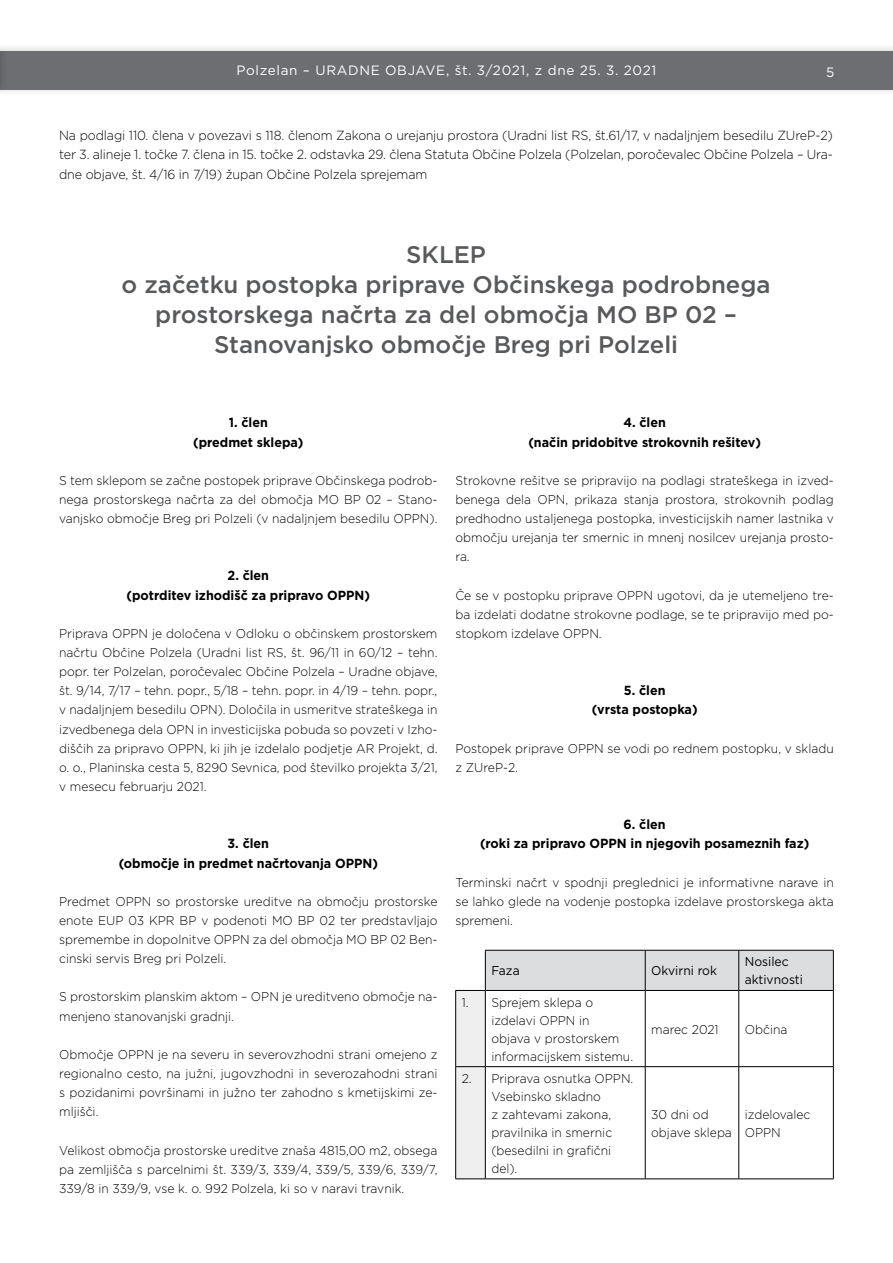
<style>
.page{position:relative;width:893px;height:1263px;background:#fff}
.page>*{position:absolute;margin:0;border:0;box-sizing:border-box;transform-origin:0 0}
.t1{font:500 24px/30px "Gotham";color:#58595b;text-align:center}
.t2{font:13.5px "Gotham";letter-spacing:.05em;color:#fff}
.t3{font:300 13.2px/19.2px "Gotham";letter-spacing:-.01em;color:#000;text-align:justify;scale:.95 1}
.t4{font:700 13.2px/19.2px "Gotham";color:#000;text-align:center;scale:.95 1}
.t5{font:300 12.75px/19.2px "Gotham";color:#000;text-align:justify;scale:.95 1}
.t6{font:12.75px/18px "Gotham";color:#000;scale:.95 1}
</style>
<div class="page">
<svg style="left:456px;top:950px;width:377px;height:228px"></svg>
<hr style="left:485px;top:950px;width:160px;height:1px;background:#000">
<hr style="left:485px;top:950px;width:1px;height:40px;background:#000">
<hr style="left:645px;top:950px;width:94px;height:1px;background:#000">
<hr style="left:645px;top:950px;width:1px;height:40px;background:#000">
<hr style="left:739px;top:950px;width:94px;height:1px;background:#000">
<hr style="left:738px;top:950px;width:1px;height:40px;background:#000">
<hr style="left:833px;top:950px;width:1px;height:40px;background:#000">
<hr style="left:455px;top:990px;width:30px;height:1px;background:#000">
<hr style="left:455px;top:991px;width:1px;height:75px;background:#000">
<hr style="left:485px;top:990px;width:160px;height:1px;background:#000">
<hr style="left:485px;top:991px;width:1px;height:75px;background:#000">
<hr style="left:645px;top:990px;width:94px;height:1px;background:#000">
<hr style="left:645px;top:991px;width:1px;height:75px;background:#000">
<hr style="left:739px;top:990px;width:94px;height:1px;background:#000">
<hr style="left:738px;top:991px;width:1px;height:75px;background:#000">
<hr style="left:833px;top:991px;width:1px;height:75px;background:#000">
<hr style="left:455px;top:1066px;width:30px;height:1px;background:#000">
<hr style="left:455px;top:1067px;width:1px;height:112px;background:#000">
<hr style="left:485px;top:1066px;width:160px;height:1px;background:#000">
<hr style="left:485px;top:1067px;width:1px;height:112px;background:#000">
<hr style="left:645px;top:1066px;width:94px;height:1px;background:#000">
<hr style="left:645px;top:1067px;width:1px;height:112px;background:#000">
<hr style="left:739px;top:1066px;width:94px;height:1px;background:#000">
<hr style="left:738px;top:1067px;width:1px;height:112px;background:#000">
<hr style="left:833px;top:1067px;width:1px;height:112px;background:#000">
<hr style="left:455px;top:1178px;width:30px;height:1px;background:#000">
<hr style="left:485px;top:1178px;width:160px;height:1px;background:#000">
<hr style="left:645px;top:1178px;width:94px;height:1px;background:#000">
<hr style="left:739px;top:1178px;width:94px;height:1px;background:#000">
<div style="left:0;top:43px;width:893px;height:54px;background:#000;opacity:.2"></div>
<div style="left:0;top:51px;width:893px;height:38px;background:#6d6e71"></div>
<div style="left:0;top:43px;width:8px;height:54px;background:#000;opacity:.2"></div>
<hr style="left:0;top:51px;width:1px;height:38px;background:#6d6e71">
<p class="t2" style="left:237px;top:62px;width:421px">Polzelan – URADNE OBJAVE, št. 3/2021, z dne 25. 3. 2021</p>
<p class="t2" style="left:826px;top:64px;width:10px">5</p>
<p class="t3" style="left:59px;top:126px;width:816px">Na podlagi 110. člena v povezavi s 118. členom Zakona o urejanju prostora (Uradni list RS, št.61/17, v nadaljnjem besedilu ZUreP-2) ter 3. alineje 1. točke 7. člena in 15. točke 2. odstavka 29. člena Statuta Občine Polzela (Polzelan, poročevalec Občine Polzela – Ura&shy;dne objave, št. 4/16 in 7/19) župan Občine Polzela sprejemam</p>
<h1 class="t1" style="left:122px;top:239px;width:651px">SKLEP<br>o začetku postopka priprave Občinskega podrobnega prostorskega načrta za del območja MO BP 02 – Stanovanjsko območje Breg pri Polzeli</h1>
<p class="t4" style="left:193px;top:413px;width:118px">1. člen<br>(predmet sklepa)</p>
<p class="t5" style="left:59px;top:470px;width:400px">S tem sklepom se začne postopek priprave Občinskega podrob&shy;nega prostorskega načrta za del območja MO BP 02 – Stano&shy;vanjsko območje Breg pri Polzeli (v nadaljnjem besedilu OPPN).</p>
<p class="t4" style="left:127px;top:566px;width:258px">2. člen<br>(potrditev izhodišč za pripravo OPPN)</p>
<p class="t5" style="left:59px;top:623px;width:400px">Priprava OPPN je določena v Odloku o občinskem prostorskem načrtu Občine Polzela (Uradni list RS, št. 96/11 in 60/12 – tehn. popr. ter Polzelan, poročevalec Občine Polzela – Uradne objave, št. 9/14, 7/17 – tehn. popr., 5/18 – tehn. popr. in 4/19 – tehn. popr., v nadaljnjem besedilu OPN). Določila in usmeritve strateškega in izvedbenega dela OPN in investicijska pobuda so povzeti v Izho&shy;diščih za pripravo OPPN, ki jih je izdelalo podjetje AR Projekt, d. o. o., Planinska cesta 5, 8290 Sevnica, pod številko projekta 3/21, v mesecu februarju 2021.</p>
<p class="t4" style="left:119px;top:834px;width:274px">3. člen<br>(območje in predmet načrtovanja OPPN)</p>
<p class="t5" style="left:59px;top:891px;width:400px">Predmet OPPN so prostorske ureditve na območju prostorske enote EUP 03 KPR BP v podenoti MO BP 02 ter predstavljajo spremembe in dopolnitve OPPN za del območja MO BP 02 Ben&shy;cinski servis Breg pri Polzeli.</p>
<p class="t5" style="left:59px;top:987px;width:400px">S prostorskim planskim aktom – OPN je ureditveno območje na&shy;menjeno stanovanjski gradnji.</p>
<p class="t5" style="left:59px;top:1044px;width:400px">Območje OPPN je na severu in severovzhodni strani omejeno z regionalno cesto, na južni, jugovzhodni in severozahodni strani s pozidanimi površinami in južno ter zahodno s kmetijskimi ze&shy;mljišči.</p>
<p class="t5" style="left:59px;top:1140px;width:400px">Velikost območja prostorske ureditve znaša 4815,00 m2, obsega pa zemljišča s parcelnimi št. 339/3, 339/4, 339/5, 339/6, 339/7, 339/8 in 339/9, vse k. o. 992 Polzela, ki so v naravi travnik.</p>
<p class="t4" style="left:528px;top:413px;width:246px">4. člen<br>(način pridobitve strokovnih rešitev)</p>
<p class="t5" style="left:455px;top:470px;width:400px">Strokovne rešitve se pripravijo na podlagi strateškega in izved&shy;benega dela OPN, prikaza stanja prostora, strokovnih podlag predhodno ustaljenega postopka, investicijskih namer lastnika v območju urejanja ter smernic in mnenj nosilcev urejanja prosto&shy;ra.</p>
<p class="t5" style="left:455px;top:585px;width:400px">Če se v postopku priprave OPPN ugotovi, da je utemeljeno tre&shy;ba izdelati dodatne strokovne podlage, se te pripravijo med po&shy;stopkom izdelave OPPN.</p>
<p class="t4" style="left:592px;top:681px;width:113px">5. člen<br>(vrsta postopka)</p>
<p class="t5" style="left:455px;top:738px;width:400px">Postopek priprave OPPN se vodi po rednem postopku, v skladu z ZUreP-2.</p>
<p class="t4" style="left:480px;top:815px;width:348px">6. člen<br>(roki za pripravo OPPN in njegovih posameznih faz)</p>
<p class="t5" style="left:455px;top:872px;width:400px">Terminski načrt v spodnji preglednici je informativne narave in se lahko glede na vodenje postopka izdelave prostorskega akta spremeni.</p>
<p class="t6" style="left:491px;top:962px;width:31px">Faza</p>
<p class="t6" style="left:651px;top:962px;width:71px">Okvirni rok</p>
<p class="t6" style="left:745px;top:953px;width:63px">Nosilec aktivnosti</p>
<p class="t5" style="left:491px;top:993px;width:151px;line-height:18px;text-align:left;text-indent:-30px">1. Sprejem sklepa o izdelavi OPPN in<br>objava v prostorskem informacijskem sistemu.</p>
<p class="t5" style="left:651px;top:1019px;width:73px">marec 2021</p>
<p class="t5" style="left:745px;top:1019px;width:46px">Občina</p>
<p class="t5" style="left:491px;top:1069px;width:151px;line-height:18px;text-align:left;text-indent:-30px">2. Priprava osnutka OPPN.<br>Vsebinsko skladno<br>z zahtevami zakona, pravilnika in smernic (besedilni in grafični del).</p>
<p class="t5" style="left:651px;top:1105px;width:86px;line-height:18px">30 dni od objave sklepa</p>
<p class="t5" style="left:745px;top:1105px;width:71px;line-height:18px">izdelovalec<br>OPPN</p>
</div>
